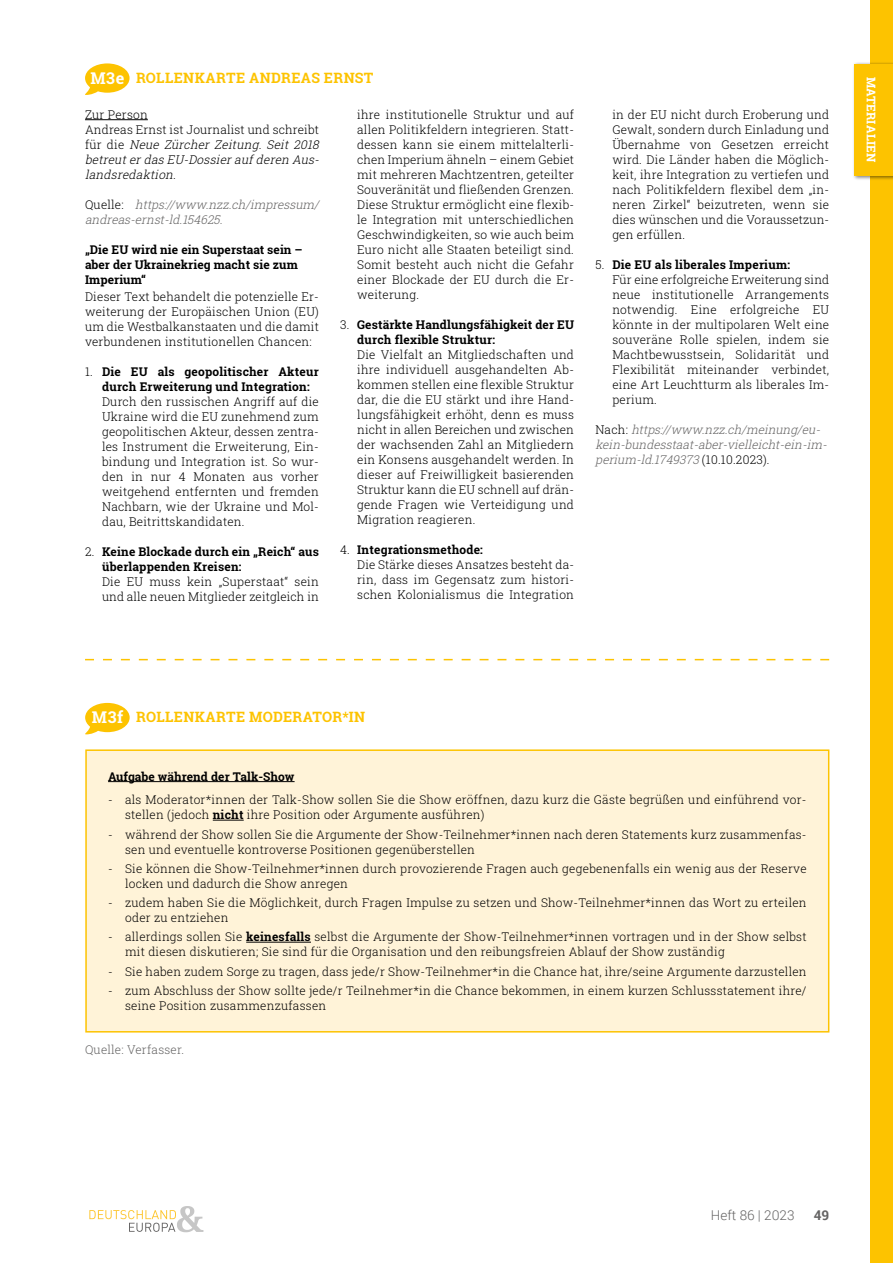
<style>
.page{position:relative;width:893px;height:1263px;background:#fff}
.page>*{position:absolute;margin:0;border:0;box-sizing:border-box;transform-origin:0 0}
.t1{font:700 14.25px "Roboto Slab";letter-spacing:.025em;color:#fdc300}
.t2{font:300 13.5px "Roboto";color:#646363}
.t3{font:700 13.5px "Roboto";color:#646363}
.t4{font:300 12px/15px "Roboto Slab";letter-spacing:.015em;color:#000}
.t5{font:700 12px/15px "Roboto Slab";letter-spacing:.015em;color:#000}
.t6{font:italic 300 12px/15px "Roboto Slab";color:#646363}
.t7{font:italic 300 12px/15px "Roboto Slab";color:#000}
.t8{font:300 12px "Roboto Slab";letter-spacing:.015em;color:#646363}
.t9{font:700 12px "Roboto Slab";letter-spacing:.015em;color:#fff}
.s1{font-size:16.2px;color:#fff}
.s2{font-style:normal}
.s3{font-style:normal;color:#000}
.s4{font-weight:300}
.s5{font-weight:700}
</style>
<div class="page">
<div style="left:870px;top:0;width:23px;height:1263px;background:#fdc300"></div>
<div style="left:852px;top:62px;width:41px;height:119px;background:#000;opacity:.5"></div>
<div style="left:854px;top:64px;width:39px;height:112px;background:#fdc300"></div>
<svg style="left:89px;top:1206px;width:114px;height:26px"></svg>
<svg style="left:85px;top:659px;width:744px;height:1px"></svg>
<svg style="left:85px;top:703px;width:45px;height:31px"></svg>
<svg style="left:85px;top:63px;width:45px;height:32px"></svg>
<hr style="left:85px;top:119px;width:63px;height:1px;background:#000">
<div style="left:86px;top:750px;width:743px;height:282px;background:#fff3d8"></div>
<hr style="left:108px;top:781px;width:187px;height:1px;background:#000">
<hr style="left:213px;top:820px;width:31px;height:1px;background:#000">
<hr style="left:246px;top:942px;width:65px;height:1px;background:#000">
<div style="left:85px;top:749px;width:744px;height:283px;border:2px solid #fdc300"></div>
<p class="t1" style="left:91px;top:68px;width:284px"><span class="s1">M3e</span> ROLLENKARTE ANDREAS ERNST</p>
<p class="t7" style="left:85px;top:107px;width:239px"><span class="s2">Zur Person<br>Andreas Ernst ist Journalist und schreibt f ü r d i e</span> Neue Zürcher Zeitung. Seit 2018 betreuterdas EU-Dossieraufderen Aus&shy;landsredaktion.</p>
<p class="t6" style="left:85px;top:197px;width:239px"><span class="s3">Q u e l l e :</span> https://www.nzz.ch/impressum/ andreas-ernst-ld.154625.</p>
<p class="t5" style="left:85px;top:242px;width:219px">„Die EU wird nie ein Superstaat sein – aber der Ukrainekrieg macht sie zum<br>Imperium“</p>
<p class="t4" style="left:85px;top:289px;width:235px;text-align:justify">Dieser Text behandelt die potenzielle Er&shy;weiterung der Europäischen Union (EU) um die Westbalkanstaaten und die damit verbundenen institutionellen Chancen:</p>
<p class="t5" style="left:102px;top:364px;width:218px;text-indent:-17px"><span class="s4">1.</span> Die EU als geopolitischer Akteur durch Erweiterung und Integration:</p>
<p class="t4" style="left:102px;top:394px;width:218px;text-align:justify">Durch den russischen Angriff auf die Ukraine wird die EU zunehmend zum geopolitischen Akteur, dessen zentra&shy;les Instrument die Erweiterung, Ein&shy;bindung und Integration ist. So wur&shy;den in nur 4 Monaten aus vorher weitgehend entfernten und fremden Nachbarn, wie der Ukraine und Mol&shy;dau, Beitrittskandidaten.</p>
<p class="t5" style="left:102px;top:544px;width:218px;text-indent:-17px"><span class="s4">2.</span> Keine Blockade durch ein „Reich“ aus überlappenden Kreisen:</p>
<p class="t4" style="left:102px;top:574px;width:218px">Die EU muss kein „Superstaat“ sein und alle neuen Mitglieder zeitgleich in</p>
<p class="t4" style="left:357px;top:107px;width:218px;text-align:justify">ihre institutionelle Struktur und auf allen Politikfeldern integrieren. Statt&shy;dessen kann sie einem mittelalterli&shy;chen Imperium ähneln – einem Gebiet mit mehreren Machtzentren, geteilter Souveränität und fließenden Grenzen.<br>Diese Struktur ermöglicht eine flexib&shy;le Integration mit unterschiedlichen Geschwindigkeiten, so wie auch beim Euro nicht alle Staaten beteiligt sind.<br>Somit besteht auch nicht die Gefahr einer Blockade der EU durch die Er&shy;weiterung.</p>
<p class="t5" style="left:357px;top:317px;width:218px;text-indent:-17px"><span class="s4">3.</span> Gestärkte Handlungsfähigkeit der EU durch flexible Struktur:</p>
<p class="t4" style="left:357px;top:347px;width:218px;text-align:justify">Die Vielfalt an Mitgliedschaften und ihre individuell ausgehandelten Ab&shy;kommen stellen eine flexible Struktur dar, die die EU stärkt und ihre Hand&shy;lungsfähigkeit erhöht, denn es muss nicht in allen Bereichen und zwischen der wachsenden Zahl an Mitgliedern ein Konsens ausgehandelt werden. In dieser auf Freiwilligkeit basierenden Struktur kann die EU schnell auf drän&shy;gende Fragen wie Verteidigung und Migration reagieren.</p>
<p class="t4" style="left:357px;top:542px;width:218px;text-indent:-17px">4. <span class="s5">Integrationsmethode:<br></span>Die Stärke dieses Ansatzes besteht da&shy;rin, dass im Gegensatz zum histori&shy;schen Kolonialismus die Integration</p>
<p class="t4" style="left:612px;top:107px;width:218px;text-align:justify">in der EU nicht durch Eroberung und Gewalt, sondern durch Einladung und Übernahme von Gesetzen erreicht wird. Die Länder haben die Möglich&shy;keit, ihre Integration zu vertiefen und nach Politikfeldern flexibel dem „in&shy;neren Zirkel“ beizutreten, wenn sie dies wünschen und die Voraussetzun&shy;gen erfüllen.</p>
<p class="t4" style="left:612px;top:257px;width:218px;text-indent:-17px">5. <span class="s5">Die EU als liberales Imperium:<br></span>Für eine erfolgreiche Erweiterung sind neue institutionelle Arrangements notwendig. Eine erfolgreiche EU könnte in der multipolaren Welt eine souveräne Rolle spielen, indem sie Machtbewusstsein, Solidarität und Flexibilität miteinander verbindet, eine Art Leuchtturm als liberales Im&shy;perium.</p>
<p class="t6" style="left:595px;top:422px;width:236px"><span class="s3">N a c h :</span> https://www.nzz.ch/meinung/eu&shy;kein-bundesstaat-aber-vielleicht-ein-im&shy;perium-ld.1749373 <span class="s3">( 1 0 . 1 0 . 2 0 2 3 ) .</span></p>
<p class="t9" style="left:879px;top:77px;width:87px;rotate:90deg">MATERIALIEN</p>
<p class="t1" style="left:92px;top:707px;width:275px"><span class="s1">M3f</span> ROLLENKARTE MODERATOR*IN</p>
<p class="t5" style="left:108px;top:769px;width:188px">Aufgabe während der Talk-Show</p>
<p class="t4" style="left:125px;top:792px;width:683px;text-indent:-17px">- als Moderator*innen der Talk-Show sollen Sie die Show eröffnen, dazu kurz die Gäste begrüßen und einführend vor&shy;stellen (jedoch <span class="s5">nicht</span> ihre Position oder Argumente ausführen)</p>
<p class="t4" style="left:125px;top:826px;width:683px;text-indent:-17px">- während der Show sollen Sie die Argumente der Show-Teilnehmer*innen nach deren Statements kurz zusammenfas&shy;sen und eventuelle kontroverse Positionen gegenüberstellen</p>
<p class="t4" style="left:125px;top:860px;width:683px;text-indent:-17px">- Sie können die Show-Teilnehmer*innen durch provozierende Fragen auch gegebenenfalls ein wenig aus der Reserve locken und dadurch die Show anregen</p>
<p class="t4" style="left:125px;top:895px;width:683px;text-indent:-17px">- zudem haben Sie die Möglichkeit, durch Fragen Impulse zu setzen und Show-Teilnehmer*innen das Wort zu erteilen oder zu entziehen</p>
<p class="t4" style="left:125px;top:929px;width:683px;text-indent:-17px">- allerdings sollen Sie <span class="s5">keinesfalls</span> selbst die Argumente der Show-Teilnehmer*innen vortragen und in der Show selbst mit diesen diskutieren; Sie sind für die Organisation und den reibungsfreien Ablauf der Show zuständig</p>
<p class="t4" style="left:108px;top:963px;width:700px">- Sie haben zudem Sorge zu tragen, dass jede/r Show-Teilnehmer*in die Chance hat, ihre/seine Argumente darzustellen</p>
<p class="t4" style="left:125px;top:982px;width:683px;text-indent:-17px">- zum Abschluss der Show sollte jede/r Teilnehmer*in die Chance bekommen, in einem kurzen Schlussstatement ihre/ seine Position zusammenzufassen</p>
<p class="t8" style="left:85px;top:1041px;width:101px">Quelle: Verfasser.</p>
<p class="t2" style="left:711px;top:1206px;width:85px">Heft 86 | 2023</p>
<p class="t3" style="left:814px;top:1206px;width:17px">49</p>
</div>
